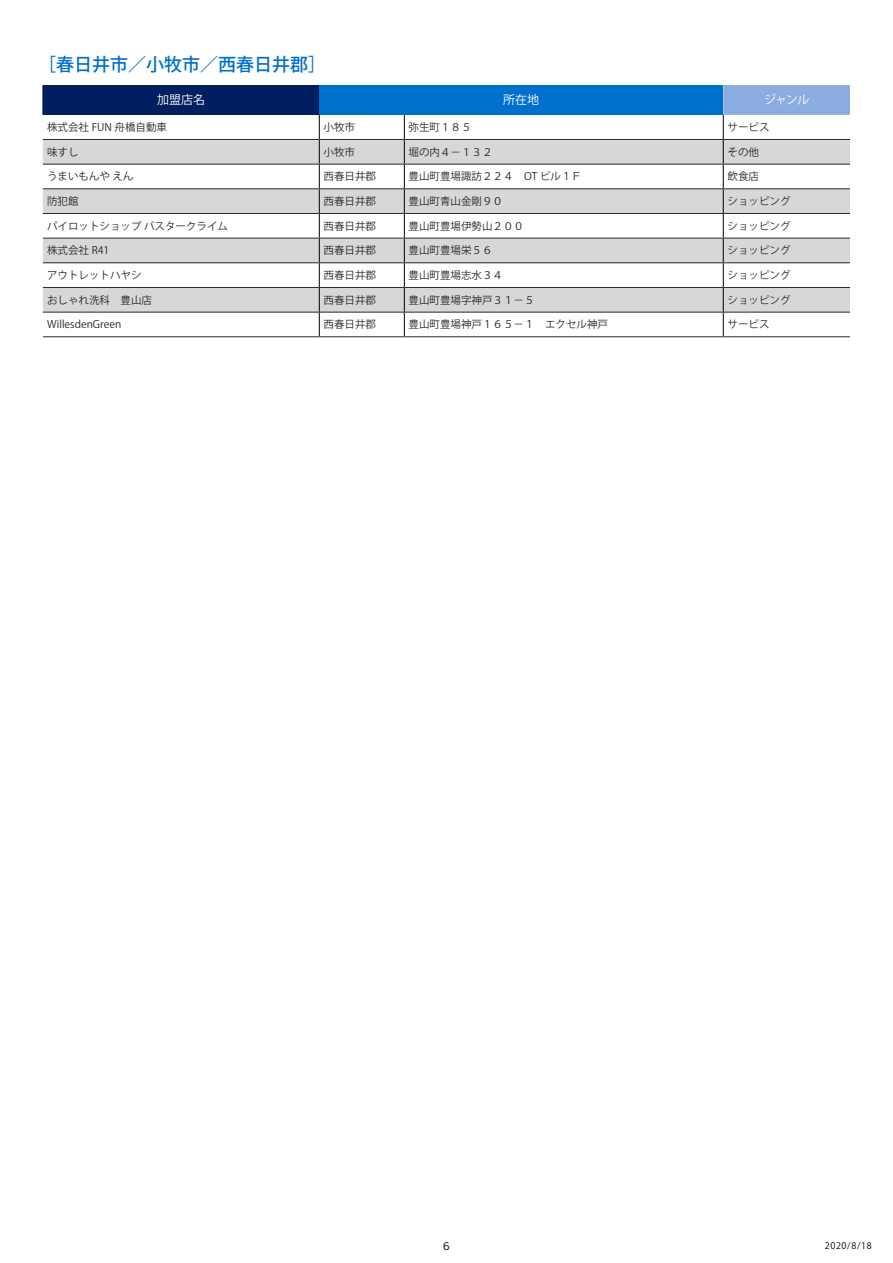
<style>
.page{position:relative;width:893px;height:1263px;background:#fff}
.page>*{position:absolute;margin:0;border:0;box-sizing:border-box;transform-origin:0 0}
.t1{font:500 18px "Koz Go Pro";color:#0070ce}
.t2{font:12px "Koz Go Pro";color:#fff}
.t3{font:10.5px "Koz Go Pro";color:#2c2a27}
.t4{font:10.5px "Benton Sans";color:#000}
.t5{font:9px "Koz Go Pro";letter-spacing:.075em;color:#000}
</style>
<div class="page">
<div style="left:43px;top:85px;width:276px;height:30px;background:#001f60"></div>
<div style="left:319px;top:85px;width:404px;height:30px;background:#0070ce"></div>
<svg style="left:43px;top:140px;width:680px;height:172px;fill:#d6d7d8"></svg>
<svg style="left:319px;top:115px;width:1px;height:221px"></svg>
<svg style="left:404px;top:115px;width:1px;height:221px"></svg>
<svg style="left:723px;top:85px;width:127px;height:251px"></svg>
<hr style="left:43px;top:139px;width:276px;height:1px;background:#2c2a27">
<hr style="left:319px;top:139px;width:85px;height:1px;background:#2c2a27">
<hr style="left:404px;top:139px;width:319px;height:1px;background:#2c2a27">
<hr style="left:723px;top:139px;width:128px;height:1px;background:#2c2a27">
<hr style="left:43px;top:164px;width:276px;height:1px;background:#2c2a27">
<hr style="left:319px;top:164px;width:85px;height:1px;background:#2c2a27">
<hr style="left:404px;top:164px;width:319px;height:1px;background:#2c2a27">
<hr style="left:723px;top:164px;width:128px;height:1px;background:#2c2a27">
<hr style="left:43px;top:188px;width:276px;height:1px;background:#2c2a27">
<hr style="left:319px;top:188px;width:85px;height:1px;background:#2c2a27">
<hr style="left:404px;top:188px;width:319px;height:1px;background:#2c2a27">
<hr style="left:723px;top:188px;width:128px;height:1px;background:#2c2a27">
<hr style="left:43px;top:213px;width:276px;height:1px;background:#2c2a27">
<hr style="left:319px;top:213px;width:85px;height:1px;background:#2c2a27">
<hr style="left:404px;top:213px;width:319px;height:1px;background:#2c2a27">
<hr style="left:723px;top:213px;width:128px;height:1px;background:#2c2a27">
<hr style="left:43px;top:238px;width:276px;height:1px;background:#2c2a27">
<hr style="left:319px;top:238px;width:85px;height:1px;background:#2c2a27">
<hr style="left:404px;top:238px;width:319px;height:1px;background:#2c2a27">
<hr style="left:723px;top:238px;width:128px;height:1px;background:#2c2a27">
<hr style="left:43px;top:262px;width:276px;height:1px;background:#2c2a27">
<hr style="left:319px;top:262px;width:85px;height:1px;background:#2c2a27">
<hr style="left:404px;top:262px;width:319px;height:1px;background:#2c2a27">
<hr style="left:723px;top:262px;width:128px;height:1px;background:#2c2a27">
<hr style="left:43px;top:287px;width:276px;height:1px;background:#2c2a27">
<hr style="left:319px;top:287px;width:85px;height:1px;background:#2c2a27">
<hr style="left:404px;top:287px;width:319px;height:1px;background:#2c2a27">
<hr style="left:723px;top:287px;width:128px;height:1px;background:#2c2a27">
<hr style="left:43px;top:312px;width:276px;height:1px;background:#2c2a27">
<hr style="left:319px;top:312px;width:85px;height:1px;background:#2c2a27">
<hr style="left:404px;top:312px;width:319px;height:1px;background:#2c2a27">
<hr style="left:723px;top:312px;width:128px;height:1px;background:#2c2a27">
<hr style="left:43px;top:336px;width:276px;height:1px;background:#2c2a27">
<hr style="left:319px;top:336px;width:85px;height:1px;background:#2c2a27">
<hr style="left:404px;top:336px;width:319px;height:1px;background:#2c2a27">
<hr style="left:723px;top:336px;width:128px;height:1px;background:#2c2a27">
<h1 class="t1" style="left:38px;top:52px;width:290px">［春日井市／小牧市／西春日井郡］</h1>
<p class="t2" style="left:157px;top:92px;width:49px">加盟店名</p>
<p class="t2" style="left:503px;top:92px;width:37px">所在地</p>
<p class="t2" style="left:764px;top:92px;width:47px">ジャンル</p>
<p class="t3" style="left:47px;top:120px;width:121px">株式会社 FUN 舟橋自動車</p>
<p class="t3" style="left:324px;top:120px;width:33px">小牧市</p>
<p class="t3" style="left:409px;top:120px;width:64px">弥生町１８５</p>
<p class="t3" style="left:727px;top:120px;width:43px">サービス</p>
<p class="t3" style="left:47px;top:145px;width:33px">味すし</p>
<p class="t3" style="left:324px;top:145px;width:33px">小牧市</p>
<p class="t3" style="left:409px;top:145px;width:96px">堀の内４－１３２　</p>
<p class="t3" style="left:727px;top:145px;width:33px">その他</p>
<p class="t3" style="left:47px;top:170px;width:88px">うまいもんや えん</p>
<p class="t3" style="left:324px;top:170px;width:54px">西春日井郡</p>
<p class="t3" style="left:409px;top:170px;width:175px">豊山町豊場諏訪２２４　OT ビル１Ｆ</p>
<p class="t3" style="left:727px;top:170px;width:33px">飲食店</p>
<p class="t3" style="left:47px;top:194px;width:33px">防犯館</p>
<p class="t3" style="left:324px;top:194px;width:54px">西春日井郡</p>
<p class="t3" style="left:409px;top:194px;width:96px">豊山町青山金剛９０</p>
<p class="t3" style="left:727px;top:194px;width:64px">ショッピング</p>
<p class="t3" style="left:47px;top:219px;width:182px">パイロットショップ バスタークライム</p>
<p class="t3" style="left:324px;top:219px;width:54px">西春日井郡</p>
<p class="t3" style="left:409px;top:219px;width:117px">豊山町豊場伊勢山２００</p>
<p class="t3" style="left:727px;top:219px;width:64px">ショッピング</p>
<p class="t3" style="left:47px;top:244px;width:64px">株式会社 R41</p>
<p class="t3" style="left:324px;top:244px;width:54px">西春日井郡</p>
<p class="t3" style="left:409px;top:244px;width:85px">豊山町豊場栄５６</p>
<p class="t3" style="left:727px;top:244px;width:64px">ショッピング</p>
<p class="t3" style="left:47px;top:268px;width:96px">アウトレットハヤシ</p>
<p class="t3" style="left:324px;top:268px;width:54px">西春日井郡</p>
<p class="t3" style="left:409px;top:268px;width:96px">豊山町豊場志水３４</p>
<p class="t3" style="left:727px;top:268px;width:64px">ショッピング</p>
<p class="t3" style="left:47px;top:293px;width:106px">おしゃれ洗科　豊山店</p>
<p class="t3" style="left:324px;top:293px;width:54px">西春日井郡</p>
<p class="t3" style="left:409px;top:293px;width:138px">豊山町豊場字神戸３１－５　</p>
<p class="t3" style="left:727px;top:293px;width:64px">ショッピング</p>
<p class="t3" style="left:47px;top:318px;width:76px">WillesdenGreen</p>
<p class="t3" style="left:324px;top:318px;width:54px">西春日井郡</p>
<p class="t3" style="left:409px;top:318px;width:201px">豊山町豊場神戸１６５－１　エクセル神戸</p>
<p class="t3" style="left:727px;top:318px;width:43px">サービス</p>
<p class="t4" style="left:443px;top:1240px;width:8px">6</p>
<p class="t5" style="left:825px;top:1240px;width:48px">2020/8/18</p>
</div>
